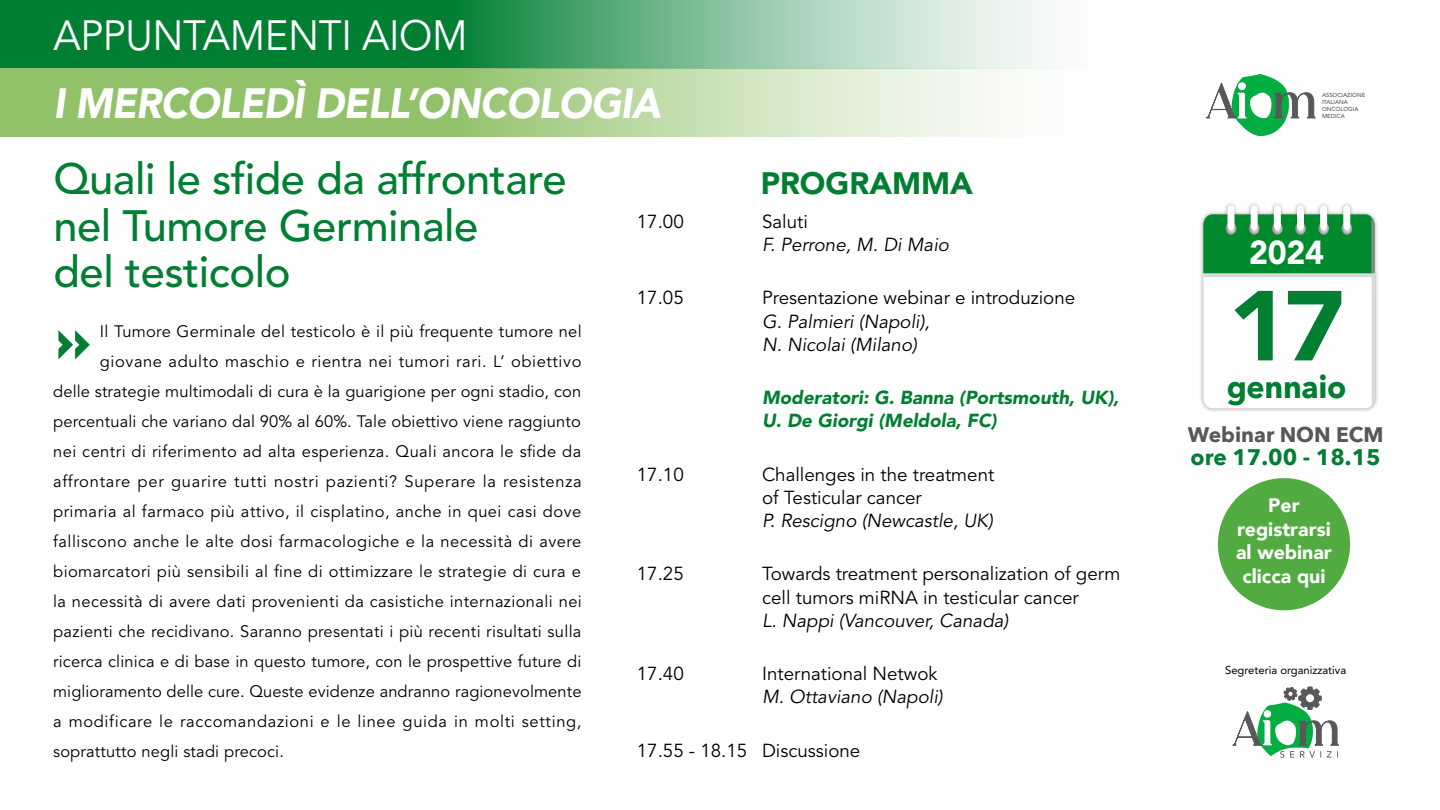
<style>
.page{position:relative;width:1440px;height:810px;background:#fff}
.page>*{position:absolute;margin:0;border:0;box-sizing:border-box;transform-origin:0 0}
.t1{font:900 98.18px "Avenir LT Std";color:#007f33;scale:1.05 1}
.t2{font:900 54px "DIN";color:#007f33}
.t3{font:500 43.5px/46.5px "Avenir LT Std";letter-spacing:-.01em;color:#007f33}
.t4{font:italic 900 42px "Avenir LT Std";letter-spacing:-.02em;color:#fff;scale:.94 1}
.t5{font:42px "Avenir LT Std";letter-spacing:-.01em;color:#fff;scale:.95 1}
.t6{font:900 33px "Avenir LT Std";color:#fff}
.t7{font:700 31.5px "Avenir Next";letter-spacing:-.01em;color:#007f33}
.t8{font:900 30.75px "Avenir LT Std";color:#007f33}
.t9{font:700 22.5px "Avenir Next";color:#007f33}
.t10{font:700 21px "Avenir Next";color:#58585a}
.t11{font:900 19.5px/23.4px "Avenir";color:#fff;text-align:center}
.t12{font:18.75px/23.2px "Avenir LT Std";color:#000}
.t13{font:italic 18.75px/23.2px "Avenir LT Std";color:#000}
.t14{font:italic 900 18.75px/23.2px "Avenir LT Std";color:#007f33}
.t15{font:16.5px "Avenir LT Std";letter-spacing:.025em;color:#000}
.t16{font:16.5px "Avenir LT Std";letter-spacing:.045em;color:#000}
.t17{font:16.5px "Avenir LT Std";letter-spacing:.005em;color:#000}
.t18{font:11.25px "Avenir LT Std";color:#000}
.t19{font:500 5.78px/7px "Avenir";color:#58585a}
</style>
<div class="page">
<svg style="left:1232px;top:687px;width:107px;height:71px"></svg>
<svg style="left:1206px;top:74px;width:110px;height:62px"></svg>
<div style="left:1199px;top:201px;width:181px;height:212px;background:#000;opacity:.4"></div>
<svg style="left:1203px;top:205px;width:172px;height:203px"></svg>
<div style="left:1218px;top:478px;width:132px;height:132px;background:#51ab40;border-radius:50%"></div>
<svg style="left:0;top:0;width:1044px;height:68px;background:#4fa672"></svg>
<svg style="left:0;top:68px;width:1062px;height:68px;background:#b3d498"></svg>
<h3 class="t5" style="left:53px;top:11px;width:438px">APPUNTAMENTI AIOM</h3>
<h3 class="t4" style="left:53px;top:78px;width:648px">i mercoledì dell’oncologia</h3>
<h3 class="t3" style="left:53px;top:157px;width:515px">Quali le sfide da affrontare nel Tumore Germinale<br>del testicolo</h3>
<p class="t15" style="left:100px;top:322px;width:483px">Il Tumore Germinale del testicolo è il più frequente tumore nel</p>
<p class="t15" style="left:100px;top:352px;width:483px">giovane adulto maschio e rientra nei tumori rari. L’ obiettivo</p>
<p class="t15" style="left:53px;top:382px;width:530px">delle strategie multimodali di cura è la guarigione per ogni stadio, con</p>
<p class="t15" style="left:53px;top:412px;width:529px">percentuali che variano dal 90% al 60%. Tale obiettivo viene raggiunto</p>
<p class="t15" style="left:53px;top:442px;width:530px">nei centri di riferimento ad alta esperienza. Quali ancora le sfide da</p>
<p class="t16" style="left:53px;top:472px;width:530px">affrontare per guarire tutti nostri pazienti? Superare la resistenza</p>
<p class="t15" style="left:53px;top:502px;width:530px">primaria al farmaco più attivo, il cisplatino, anche in quei casi dove</p>
<p class="t15" style="left:53px;top:532px;width:530px">falliscono anche le alte dosi farmacologiche e la necessità di avere</p>
<p class="t15" style="left:53px;top:562px;width:529px">biomarcatori più sensibili al fine di ottimizzare le strategie di cura e</p>
<p class="t15" style="left:53px;top:592px;width:530px">la necessità di avere dati provenienti da casistiche internazionali nei</p>
<p class="t15" style="left:53px;top:622px;width:530px">pazienti che recidivano. Saranno presentati i più recenti risultati sulla</p>
<p class="t15" style="left:53px;top:652px;width:530px">ricerca clinica e di base in questo tumore, con le prospettive future di</p>
<p class="t17" style="left:53px;top:682px;width:530px">miglioramento delle cure. Queste evidenze andranno ragionevolmente</p>
<p class="t15" style="left:53px;top:712px;width:530px">a modificare le raccomandazioni e le linee guida in molti setting,</p>
<p class="t15" style="left:53px;top:742px;width:232px">soprattutto negli stadi precoci.</p>
<h2 class="t2" style="left:55px;top:304px;width:38px">»</h2>
<h3 class="t8" style="left:761px;top:165px;width:214px">PROGRAMMA</h3>
<p class="t12" style="left:637px;top:210px;width:48px">17.00</p>
<p class="t12" style="left:762px;top:210px;width:47px">Saluti</p>
<p class="t13" style="left:762px;top:234px;width:188px">F. Perrone, M. Di Maio</p>
<p class="t12" style="left:637px;top:287px;width:48px">17.05</p>
<p class="t12" style="left:762px;top:287px;width:315px">Presentazione webinar e introduzione</p>
<p class="t13" style="left:762px;top:310px;width:169px">G. Palmieri (Napoli),<br>N. Nicolai (Milano)</p>
<p class="t14" style="left:762px;top:386px;width:359px">Moderatori: G. Banna (Portsmouth, UK),<br>U. De Giorgi (Meldola, FC)</p>
<p class="t12" style="left:637px;top:463px;width:48px">17.10</p>
<p class="t12" style="left:762px;top:463px;width:234px">Challenges in the treatment of Testicular cancer</p>
<p class="t13" style="left:762px;top:510px;width:232px">P. Rescigno (Newcastle, UK)</p>
<p class="t12" style="left:637px;top:563px;width:48px">17.25</p>
<p class="t12" style="left:762px;top:563px;width:360px">Towards treatment personalization of germ cell tumors miRNA in testicular cancer</p>
<p class="t13" style="left:762px;top:609px;width:248px">L. Nappi (Vancouver, Canada)</p>
<p class="t12" style="left:637px;top:663px;width:48px">17.40</p>
<p class="t12" style="left:762px;top:663px;width:177px">International Netwok</p>
<p class="t13" style="left:762px;top:686px;width:182px">M. Ottaviano (Napoli)</p>
<p class="t12" style="left:637px;top:739px;width:225px">17.55 - 18.15 Discussione</p>
<p class="t19" style="left:1322px;top:91px;width:45px">ASSOCIAZIONE<br>ITALIANA<br>ONCOLOGIA<br>MEDICA</p>
<h3 class="t6" style="left:1249px;top:233px;width:76px">2024</h3>
<h1 class="t1" style="left:1228px;top:267px;width:113px">17</h1>
<h3 class="t7" style="left:1227px;top:359px;width:121px">gennaio</h3>
<p class="t10" style="left:1188px;top:416px;width:197px">Webinar NON ECM</p>
<h3 class="t9" style="left:1191px;top:438px;width:192px">ore 17.00 - 18.15</h3>
<p class="t11" style="left:1236px;top:493px;width:97px">Per registrarsi al webinar clicca qui</p>
<p class="t18" style="left:1225px;top:663px;width:123px">Segreteria organizzativa</p>
</div>
